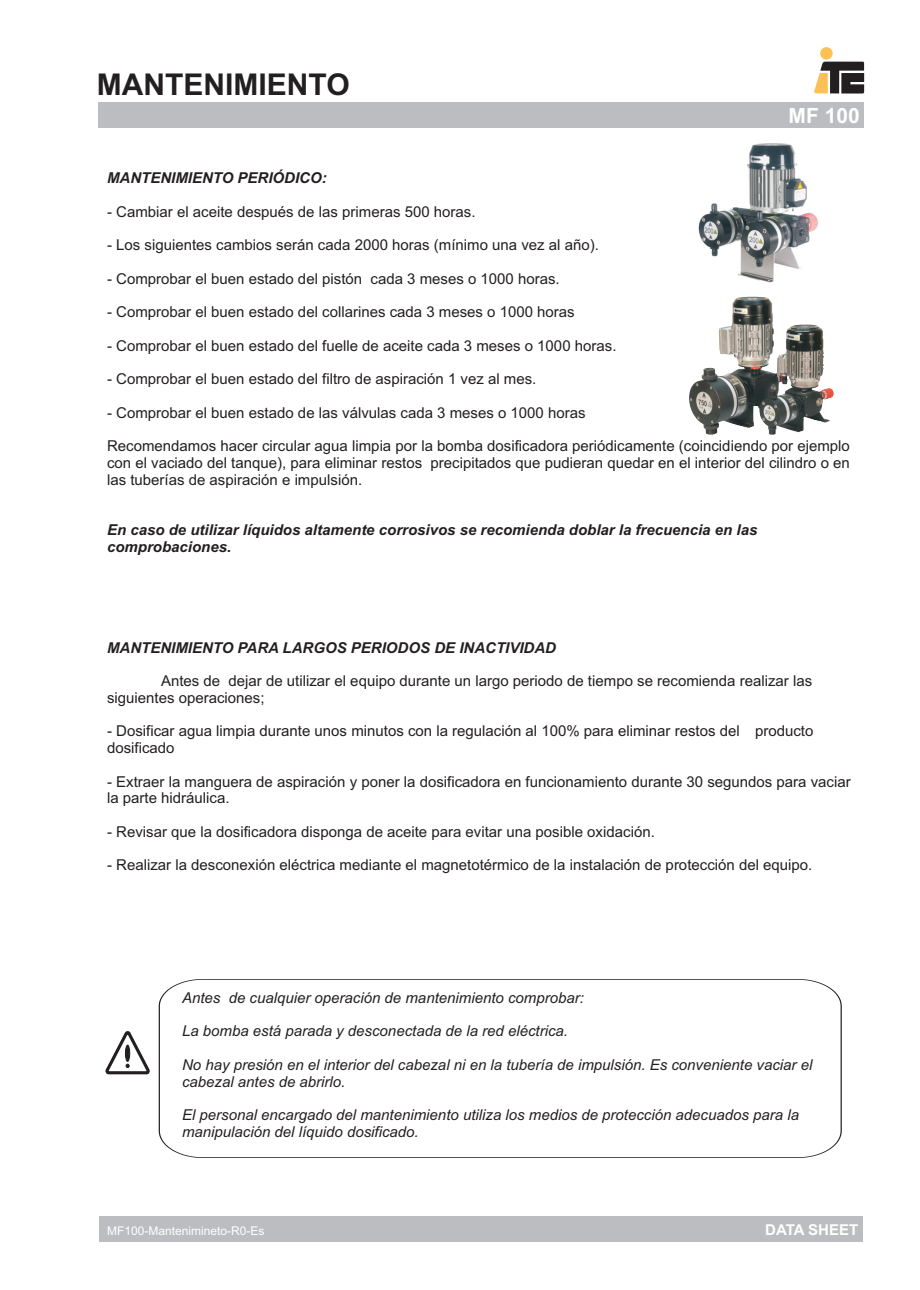
<style>
.page{position:relative;width:920px;height:1290px;background:#fff}
.page>*{position:absolute;margin:0;border:0;box-sizing:border-box;transform-origin:0 0}
.t1{font:700 30px "Arial";color:#231f20}
.t2{font:700 21px "Arial";color:#fff}
.t3{font:15px/16.8px "Arial";color:#231f20}
.t4{font:italic 15px/16.8px "Arial";color:#231f20}
.t5{font:italic 700 15px/16.8px "Arial";color:#231f20}
.t6{font:700 15px "Arial";color:#fff}
.t7{font:12px "Arial";color:#fff}
</style>
<div class="page">
<img style="left:698px;top:143px;width:120px;height:140px">
<div style="left:99px;top:102px;width:765px;height:26px;background:#bcbdc0"></div>
<div style="left:820px;top:47px;width:13px;height:13px;background:#fdc056;border-radius:50%"></div>
<svg style="left:814px;top:62px;width:50px;height:32px"></svg>
<div style="left:99px;top:1217px;width:763px;height:25px;background:#bcbdc0"></div>
<svg style="left:106px;top:1031px;width:44px;height:44px"></svg>
<svg style="left:158px;top:979px;width:684px;height:179px"></svg>
<img style="left:689px;top:296px;width:145px;height:139px">
<h1 class="t1" style="left:97px;top:73px;width:254px">MANTENIMIENTO</h1>
<h2 class="t2" style="left:789px;top:107px;width:73px">MF 100</h2>
<p class="t5" style="left:107px;top:171px;width:221px">MANTENIMIENTO PERIÓDICO:</p>
<p class="t3" style="left:107px;top:204px;width:370px">- Cambiar el aceite después de las primeras 500 horas.</p>
<p class="t3" style="left:107px;top:238px;width:493px">- Los siguientes cambios serán cada 2000 horas (mínimo una vez al año).</p>
<p class="t3" style="left:107px;top:271px;width:454px">- Comprobar el buen estado del pistón cada 3 meses o 1000 horas.</p>
<p class="t3" style="left:107px;top:305px;width:469px">- Comprobar el buen estado del collarines cada 3 meses o 1000 horas</p>
<p class="t3" style="left:107px;top:338px;width:511px">- Comprobar el buen estado del fuelle de aceite cada 3 meses o 1000 horas.</p>
<p class="t3" style="left:107px;top:372px;width:431px">- Comprobar el buen estado del filtro de aspiración 1 vez al mes.</p>
<p class="t3" style="left:107px;top:405px;width:480px">- Comprobar el buen estado de las válvulas cada 3 meses o 1000 horas</p>
<p class="t3" style="left:107px;top:439px;width:744px;text-align:justify">Recomendamos hacer circular agua limpia por la bomba dosificadora periódicamente (coincidiendo por ejemplo con el vaciado del tanque), para eliminar restos precipitados que pudieran quedar en el interior del cilindro o en las tuberías de aspiración e impulsión.</p>
<p class="t5" style="left:107px;top:523px;width:652px">En caso de utilizar líquidos altamente corrosivos se recomienda doblar la frecuencia en las comprobaciones.</p>
<p class="t5" style="left:107px;top:640px;width:450px">MANTENIMIENTO PARA LARGOS PERIODOS DE INACTIVIDAD</p>
<p class="t3" style="left:107px;top:674px;width:707px;text-indent:54px">Antes de dejar de utilizar el equipo durante un largo periodo de tiempo se recomienda realizar las siguientes operaciones;</p>
<p class="t3" style="left:107px;top:724px;width:708px">- Dosificar agua limpia durante unos minutos con la regulación al 100% para eliminar restos del producto dosificado</p>
<p class="t3" style="left:107px;top:774px;width:745px">- Extraer la manguera de aspiración y poner la dosificadora en funcionamiento durante 30 segundos para vaciar la parte hidráulica.</p>
<p class="t3" style="left:107px;top:825px;width:549px">- Revisar que la dosificadora disponga de aceite para evitar una posible oxidación.</p>
<p class="t3" style="left:107px;top:858px;width:707px">- Realizar la desconexión eléctrica mediante el magnetotérmico de la instalación de protección del equipo.</p>
<p class="t4" style="left:182px;top:990px;width:403px">Antes de cualquier operación de mantenimiento comprobar:</p>
<p class="t4" style="left:182px;top:1024px;width:388px">La bomba está parada y desconectada de la red eléctrica.</p>
<p class="t4" style="left:182px;top:1057px;width:632px">No hay presión en el interior del cabezal ni en la tubería de impulsión. Es conveniente vaciar el cabezal antes de abrirlo.</p>
<p class="t4" style="left:182px;top:1108px;width:618px">El personal encargado del mantenimiento utiliza los medios de protección adecuados para la manipulación del líquido dosificado.</p>
<p class="t7" style="left:107px;top:1226px;width:159px">MF100-Mantenimineto-R0-Es</p>
<p class="t6" style="left:765px;top:1224px;width:95px">DATA SHEET</p>
</div>
